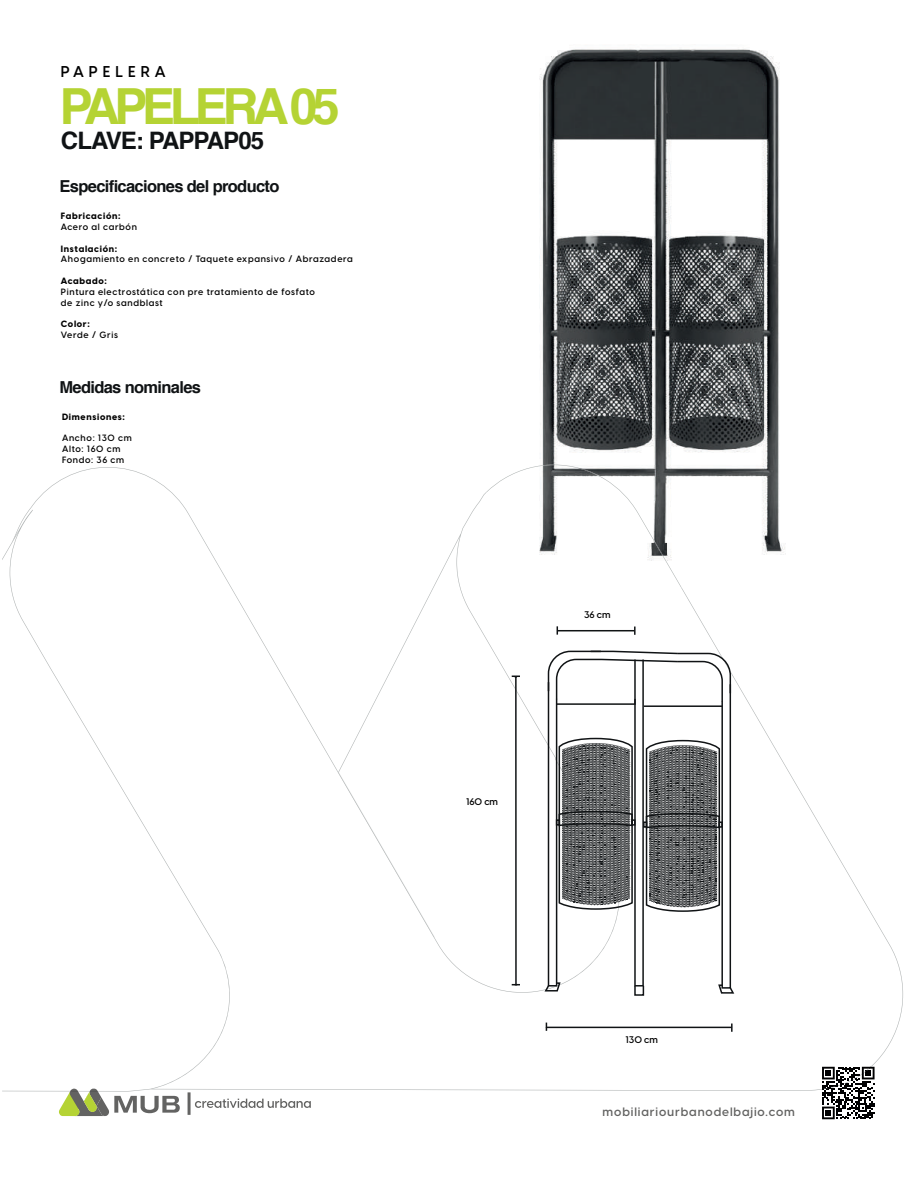
<style>
.page{position:relative;width:918px;height:1188px;background:#fff}
.page>*{position:absolute;margin:0;border:0;box-sizing:border-box;transform-origin:0 0}
.t1{font:700 49.8px "Helvetica";letter-spacing:-.11em;color:#b5d334}
.t2{font:700 24px "Helvetica";letter-spacing:-.04em;color:#101315}
.t3{font:700 16.5px "Helvetica";letter-spacing:-.04em;color:#101315}
.t4{font:600 15.45px "Visby CF";letter-spacing:.32em;color:#000001}
.t5{font:600 12px "Visby CF";letter-spacing:.075em;color:#636362}
.t6{font:600 9.45px "Visby CF";color:#000001}
.t7{font:600 9px/10.8px "Visby CF";letter-spacing:.075em;color:#000001}
.t8{font:800 9px "Visby CF";letter-spacing:.075em;color:#000001}
</style>
<div class="page">
<hr style="left:188px;top:1092px;width:3px;height:23px;background:#636362">
<svg style="left:195px;top:1099px;width:116px;height:9px"></svg>
<svg style="left:822px;top:1067px;width:53px;height:52px"></svg>
<svg style="left:2px;top:510px;width:228px;height:580px"></svg>
<svg style="left:2px;top:1088px;width:178px;height:28px"></svg>
<svg style="left:338px;top:533px;width:282px;height:460px"></svg>
<svg style="left:543px;top:650px;width:193px;height:344px"></svg>
<hr style="left:644px;top:705px;width:78px;height:2px;background:#101315">
<hr style="left:515px;top:677px;width:2px;height:308px;background:#101315">
<svg style="left:512px;top:676px;width:8px;height:2px"></svg>
<div style="left:634px;top:985px;width:10px;height:11px;border:2px solid #101315"></div>
<img style="left:539px;top:49px;width:247px;height:506px">
<img style="left:487px;top:465px;width:195px;height:122px">
<h3 class="t4" style="left:61px;top:60px;width:106px">PAPELERA</h3>
<h1 class="t1" style="left:60px;top:66px;width:282px">PAPELERA 05</h1>
<h2 class="t2" style="left:61px;top:122px;width:205px">CLAVE: PAPPAP05</h2>
<h3 class="t3" style="left:60px;top:173px;width:221px">Especificaciones del producto</h3>
<p class="t8" style="left:61px;top:209px;width:61px">Fabricación:</p>
<p class="t7" style="left:61px;top:221px;width:78px">Acero al carbón</p>
<p class="t8" style="left:61px;top:241px;width:58px">Instalación:</p>
<p class="t7" style="left:61px;top:253px;width:293px">Ahogamiento en concreto / Taquete expansivo / Abrazadera</p>
<p class="t8" style="left:61px;top:274px;width:48px">Acabado:</p>
<p class="t7" style="left:61px;top:286px;width:256px">Pintura electrostática con pre tratamiento de fosfato de zinc y/o sandblast</p>
<p class="t8" style="left:61px;top:317px;width:30px">Color:</p>
<p class="t7" style="left:61px;top:329px;width:59px">Verde / Gris</p>
<h3 class="t3" style="left:59px;top:374px;width:143px">Medidas nominales</h3>
<p class="t8" style="left:62px;top:410px;width:64px">Dimensiones:</p>
<p class="t7" style="left:62px;top:432px;width:71px">Ancho: 130 cm<br>Alto: 160 cm<br>Fondo: 36 cm</p>
<p class="t6" style="left:466px;top:794px;width:33px">160 cm</p>
<p class="t6" style="left:584px;top:607px;width:28px">36 cm</p>
<p class="t6" style="left:626px;top:1032px;width:34px">130 cm</p>
<h3 class="t5" style="left:603px;top:1102px;width:194px">mobiliariourbanodelbajio.com</h3>
</div>
